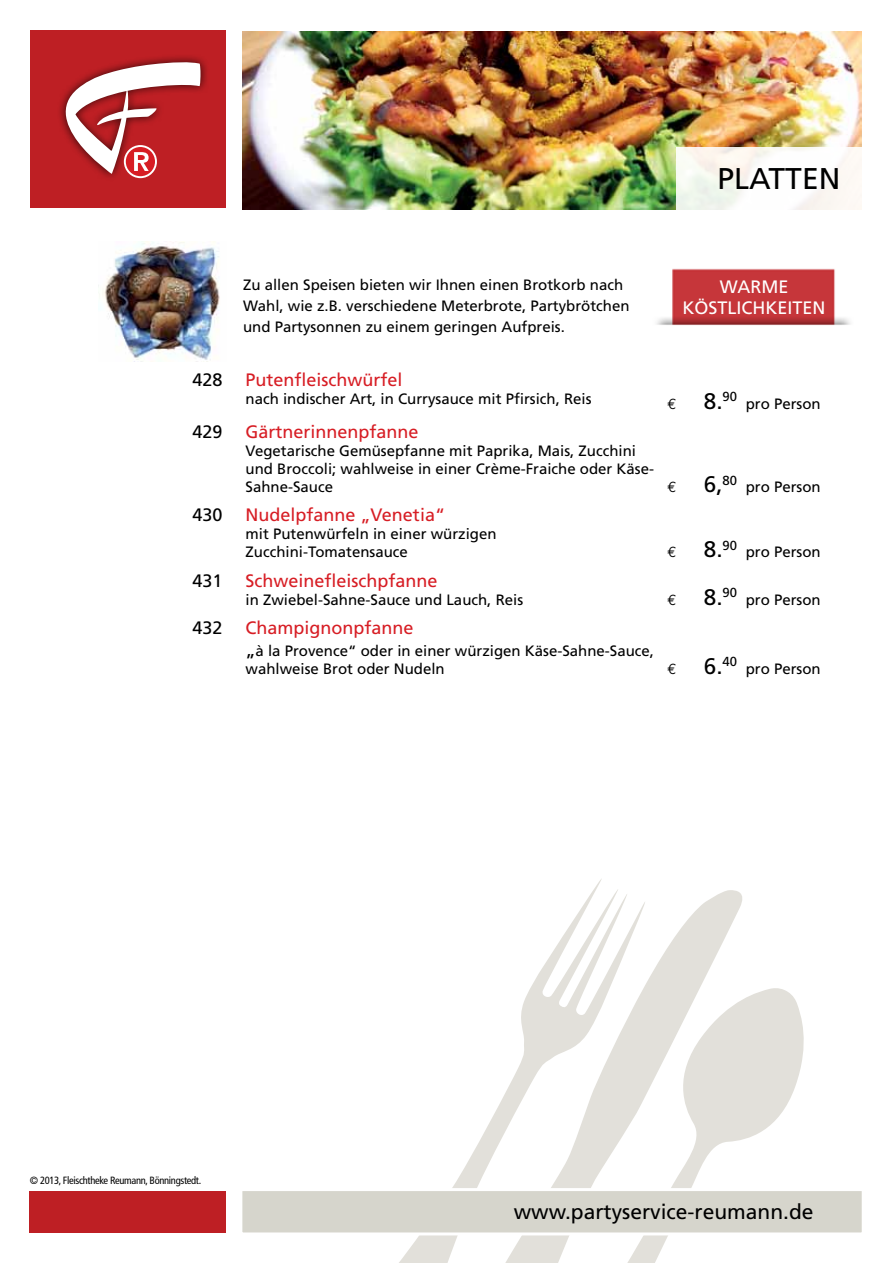
<style>
.page{position:relative;width:893px;height:1263px;background:#fff}
.page>*{position:absolute;margin:0;border:0;box-sizing:border-box;transform-origin:0 0}
.t1{font:30px "Frutiger LT Std";color:#000}
.t2{font:22.5px "Frutiger LT Std";color:#000}
.t3{font:21px "Frutiger LT Std";color:#000}
.t4{font:18px "Frutiger LT Std";color:#d71d24}
.t5{font:18px "Frutiger LT Std";color:#fff}
.t6{font:18px "Frutiger LT Std";color:#000}
.t7{font:15px/18px "Frutiger LT Std";color:#000}
.t8{font:condensed 10.5px "Frutiger LT Std";letter-spacing:-.03em;color:#000}
.s1{font-family:"Euro Mono Std";font-size:15px}
.s2{font-size:18px}
</style>
<div class="page">
<svg style="left:399px;top:879px;width:219px;height:384px"></svg>
<svg style="left:451px;top:890px;width:291px;height:373px"></svg>
<svg style="left:523px;top:987px;width:281px;height:276px"></svg>
<div style="left:31px;top:31px;width:195px;height:177px;background:#be1f24"></div>
<div style="left:57px;top:53px;width:153px;height:129px;background:#000;opacity:.75"></div>
<svg style="left:125px;top:146px;width:31px;height:31px"></svg>
<div style="left:124px;top:145px;width:33px;height:33px;border:2px solid #fff;border-radius:50%"></div>
<svg style="left:57px;top:61px;width:143px;height:113px"></svg>
<img style="left:656px;top:268px;width:195px;height:57px">
<svg style="left:242px;top:1186px;width:620px;height:51px"></svg>
<div style="left:30px;top:1191px;width:196px;height:41px;background:#be1f24"></div>
<img style="left:242px;top:31px;width:619px;height:178px">
<div style="left:676px;top:147px;width:194px;height:84px;background:linear-gradient(to right,#f7f9f3,#fffdfd)"></div>
<img style="left:98px;top:241px;width:122px;height:119px">
<h1 class="t1" style="left:717px;top:161px;width:102px">PLATTEN</h1>
<p class="t7" style="left:243px;top:274px;width:388px;line-height:21px">Zu allen Speisen bieten wir Ihnen einen Brotkorb nach<br>Wahl, wie z.B. verschiedene Meterbrote, Partybrötchen und Partysonnen zu einem geringen Aufpreis.</p>
<p class="t5" style="left:720px;top:276px;width:16px">warm</p>
<p class="t5" style="left:778px;top:276px;width:12px">e</p>
<p class="t5" style="left:683px;top:297px;width:12px">köst</p>
<p class="t5" style="left:728px;top:297px;width:100px">lichkeiten</p>
<p class="t6" style="left:192px;top:369px;width:32px">428</p>
<p class="t4" style="left:246px;top:369px;width:159px">Putenfleischwürfel</p>
<p class="t7" style="left:246px;top:390px;width:347px">nach indischer Art, in Currysauce mit Pfirsich, Reis</p>
<h2 class="t2" style="left:667px;top:388px;width:71px"><span class="s1">€</span> 8.<sup>90</sup></h2>
<p class="t7" style="left:746px;top:394px;width:77px">pro Person</p>
<p class="t6" style="left:192px;top:421px;width:32px">429</p>
<p class="t4" style="left:246px;top:421px;width:175px">Gärtnerinnenpfanne</p>
<p class="t7" style="left:246px;top:442px;width:410px">Vegetarische Gemüsepfanne mit Paprika, Mais, Zucchini und Broccoli; wahlweise in einer Crème-Fraiche oder Käse-<br>Sahne-Sauce</p>
<h2 class="t2" style="left:667px;top:471px;width:71px"><span class="s1">€</span> 6,<sup>80</sup></h2>
<p class="t7" style="left:746px;top:478px;width:77px">pro Person</p>
<p class="t6" style="left:192px;top:505px;width:32px">430</p>
<p class="t4" style="left:246px;top:505px;width:201px">N udelpfanne „Venetia“</p>
<p class="t7" style="left:246px;top:525px;width:252px">mit Putenwürfeln in einer würzigen<br>Zucchini-Tomatensauce</p>
<h2 class="t2" style="left:667px;top:536px;width:71px"><span class="s1">€</span> 8.<sup>90</sup></h2>
<p class="t7" style="left:746px;top:543px;width:77px">pro Person</p>
<p class="t6" style="left:192px;top:570px;width:32px">431</p>
<p class="t4" style="left:246px;top:570px;width:194px">Schweinefleischpfanne</p>
<p class="t7" style="left:246px;top:591px;width:279px">in Zwiebel-Sahne-Sauce und Lauch, Reis</p>
<h2 class="t2" style="left:667px;top:584px;width:71px"><span class="s1">€</span> 8.<sup>90</sup></h2>
<p class="t7" style="left:746px;top:591px;width:77px">pro Person</p>
<p class="t6" style="left:192px;top:617px;width:32px">432</p>
<p class="t4" style="left:246px;top:617px;width:170px">Champignonpfanne</p>
<p class="t7" style="left:246px;top:642px;width:410px"><span class="s2">„</span>à la Provence“ oder in einer würzigen Käse-Sahne-Sauce, wahlweise Brot oder N udeln</p>
<h2 class="t2" style="left:667px;top:653px;width:71px"><span class="s1">€</span> 6.<sup>40</sup></h2>
<p class="t7" style="left:746px;top:660px;width:77px">pro Person</p>
<p class="t8" style="left:30px;top:1174px;width:173px">© 2013, Fleischtheke Reumann, Bönningstedt.</p>
<h3 class="t3" style="left:514px;top:1199px;width:301px">www.partyservice-reumann.de</h3>
</div>
